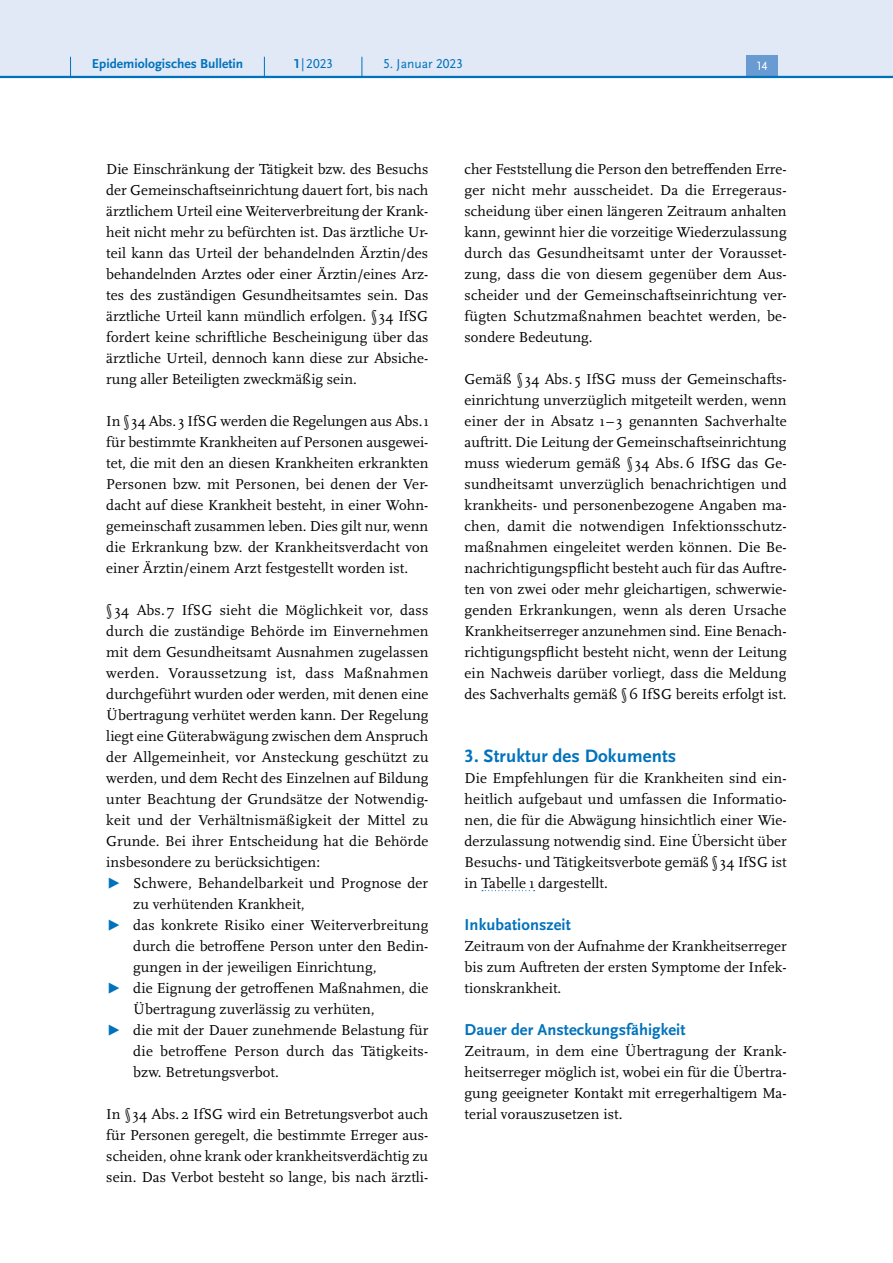
<style>
.page{position:relative;width:893px;height:1263px;background:#fff}
.page>*{position:absolute;margin:0;border:0;box-sizing:border-box;transform-origin:0 0}
.H3_-_Neu{font:700 18.75px "Scala Sans Pro";letter-spacing:.005em;color:#0072bc}
.t1{font:700 16.5px "Scala Sans Pro";letter-spacing:.005em;color:#0072bc}
.P_-_Fließtext{font:15px/21px "Scala Pro";letter-spacing:.005em;color:#000;text-align:justify}
.t2{font:700 13.5px "Scala Sans Pro";color:#0072bc}
.t3{font:13.5px "Scala Sans Pro";color:#0072bc}
.t4{font:12.45px "Scala Sans Pro";color:#fff}
.s1{font-weight:700}
.s2{font-family:"Scala Sans Pro";color:#0072bc}
</style>
<div class="page">
<svg style="left:482px;top:890px;width:53px;height:1px"></svg>
<div style="left:0;top:0;width:893px;height:77px;background:#e1e8f6"></div>
<div style="left:746px;top:55px;width:32px;height:21px;background:#679bd2"></div>
<hr style="left:0;top:76px;width:893px;height:2px;background:#0072bc">
<svg style="left:70px;top:57px;width:1px;height:19px"></svg>
<svg style="left:264px;top:57px;width:1px;height:19px"></svg>
<svg style="left:362px;top:57px;width:1px;height:19px"></svg>
<p class="t2" style="left:92px;top:55px;width:153px">Epidemiologisches Bulletin</p>
<p class="t3" style="left:294px;top:55px;width:40px"><span class="s1">1</span> |2023</p>
<p class="t3" style="left:383px;top:55px;width:81px">5. Januar 2023</p>
<p class="t4" style="left:757px;top:59px;width:12px">14</p>
<p class="P_-_Fließtext" style="left:106px;top:158px;width:324px">Die Einschränkung der Tätigkeit bzw. des Besuchs der Gemeinschaftseinrichtung dauert fort, bis nach ärztlichem Urteil eine Weiterverbreitung der Krank&shy;heit nicht mehr zu befürchten ist. Das ärztliche Ur&shy;teil kann das Urteil der behandelnden Ärztin/des behandelnden Arztes oder einer Ärztin/eines Arz&shy;tes des zuständigen Gesundheitsamtes sein. Das ärztliche Urteil kann mündlich erfolgen. § 34 IfSG fordert keine schriftliche Bescheinigung über das ärztliche Urteil, dennoch kann diese zur Absiche&shy;rung aller Beteiligten zweckmäßig sein.</p>
<p class="P_-_Fließtext" style="left:106px;top:410px;width:324px">In § 34 Abs. 3 IfSG werden die Regelungen aus Abs.1 für bestimmte Krankheiten auf Personen ausgewei&shy;tet, die mit den an diesen Krankheiten erkrankten Personen bzw. mit Personen, bei denen der Ver&shy;dacht auf diese Krankheit besteht, in einer Wohn&shy;gemeinschaft zusammen leben. Dies gilt nur, wenn die Erkrankung bzw. der Krankheitsverdacht von einer Ärztin/einem Arzt festgestellt worden ist.</p>
<p class="P_-_Fließtext" style="left:106px;top:599px;width:324px">§ 34 Abs. 7 IfSG sieht die Möglichkeit vor, dass durch die zuständige Behörde im Einvernehmen mit dem Gesundheitsamt Ausnahmen zugelassen werden. Voraussetzung ist, dass Maßnahmen durchgeführt wurden oder werden, mit denen eine Übertragung verhütet werden kann. Der Regelung liegt eine Güterabwägung zwischen dem Anspruch der Allgemeinheit, vor Ansteckung geschützt zu werden, und dem Recht des Einzelnen auf Bildung unter Beachtung der Grundsätze der Notwendig&shy;keit und der Verhältnismäßigkeit der Mittel zu Grunde. Bei ihrer Entscheidung hat die Behörde insbesondere zu berücksichtigen:</p>
<p class="P_-_Fließtext" style="left:133px;top:872px;width:296px;text-indent:-27px"><span class="s2">▶</span> Schwere, Behandelbarkeit und Prognose der zu verhütenden Krankheit,</p>
<p class="P_-_Fließtext" style="left:133px;top:914px;width:297px;text-indent:-27px"><span class="s2">▶</span> das konkrete Risiko einer Weiterverbreitung durch die betroffene Person unter den Bedin&shy;gungen in der jeweiligen Einrichtung,</p>
<p class="P_-_Fließtext" style="left:133px;top:977px;width:297px;text-indent:-27px"><span class="s2">▶</span> die Eignung der getroffenen Maßnahmen, die<br>Übertragung zuverlässig zu verhüten,</p>
<p class="P_-_Fließtext" style="left:133px;top:1019px;width:297px;text-indent:-27px"><span class="s2">▶</span> die mit der Dauer zunehmende Belastung für die betroffene Person durch das Tätigkeits&shy;bzw. Betretungsverbot.</p>
<p class="P_-_Fließtext" style="left:106px;top:1103px;width:324px">In § 34 Abs.2 IfSG wird ein Betretungsverbot auch für Personen geregelt, die bestimmte Erreger aus&shy;scheiden, ohne krank oder krankheitsverdächtig zu sein. Das Verbot besteht so lange, bis nach ärztli-</p>
<p class="P_-_Fließtext" style="left:465px;top:158px;width:324px">cher Feststellung die Person den betreffenden Erre&shy;ger nicht mehr ausscheidet. Da die Erregeraus&shy;scheidung über einen längeren Zeitraum anhalten kann, gewinnt hier die vorzeitige Wiederzulassung durch das Gesundheitsamt unter der Vorausset&shy;zung, dass die von diesem gegenüber dem Aus&shy;scheider und der Gemeinschaftseinrichtung ver&shy;fügten Schutzmaßnahmen beachtet werden, be&shy;sondere Bedeutung.</p>
<p class="P_-_Fließtext" style="left:465px;top:368px;width:324px">Gemäß § 34 Abs. 5 IfSG muss der Gemeinschafts&shy;einrichtung unverzüglich mitgeteilt werden, wenn einer der in Absatz 1 – 3 genannten Sachverhalte auftritt. Die Leitung der Gemeinschaftseinrichtung muss wiederum gemäß § 34 Abs.6 IfSG das Ge&shy;sundheitsamt unverzüglich benachrichtigen und krankheits- und personenbezogene Angaben ma&shy;chen, damit die notwendigen Infektionsschutz&shy;maßnahmen eingeleitet werden können. Die Be&shy;nachrichtigungspflicht besteht auch für das Auftre&shy;ten von zwei oder mehr gleichartigen, schwerwie&shy;genden Erkrankungen, wenn als deren Ursache Krankheitserreger anzunehmen sind. Eine Benach&shy;richtigungspflicht besteht nicht, wenn der Leitung ein Nachweis darüber vorliegt, dass die Meldung des Sachverhalts gemäß §6 IfSG bereits erfolgt ist.</p>
<h1 class="H3_-_Neu" style="left:465px;top:744px;width:213px">3. Struktur des Dokuments</h1>
<p class="P_-_Fließtext" style="left:465px;top:767px;width:324px">Die Empfehlungen für die Krankheiten sind ein&shy;heitlich aufgebaut und umfassen die Informatio&shy;nen, die für die Abwägung hinsichtlich einer Wie&shy;derzulassung notwendig sind. Eine Übersicht über Besuchs- und Tätigkeitsverbote gemäß § 34 IfSG ist in Tabelle 1 dargestellt.</p>
<h4 class="t1" style="left:465px;top:914px;width:108px">Inkubationszeit</h4>
<p class="P_-_Fließtext" style="left:465px;top:935px;width:324px">Zeitraum von der Aufnahme der Krankheitserreger bis zum Auftreten der ersten Symptome der Infek&shy;tionskrankheit.</p>
<h4 class="t1" style="left:465px;top:1019px;width:222px">Dauer der Ansteckungsfähigkeit</h4>
<p class="P_-_Fließtext" style="left:465px;top:1040px;width:324px">Zeitraum, in dem eine Übertragung der Krank&shy;heitserreger möglich ist, wobei ein für die Übertra&shy;gung geeigneter Kontakt mit erregerhaltigem Ma&shy;terial vorauszusetzen ist.</p>
</div>
